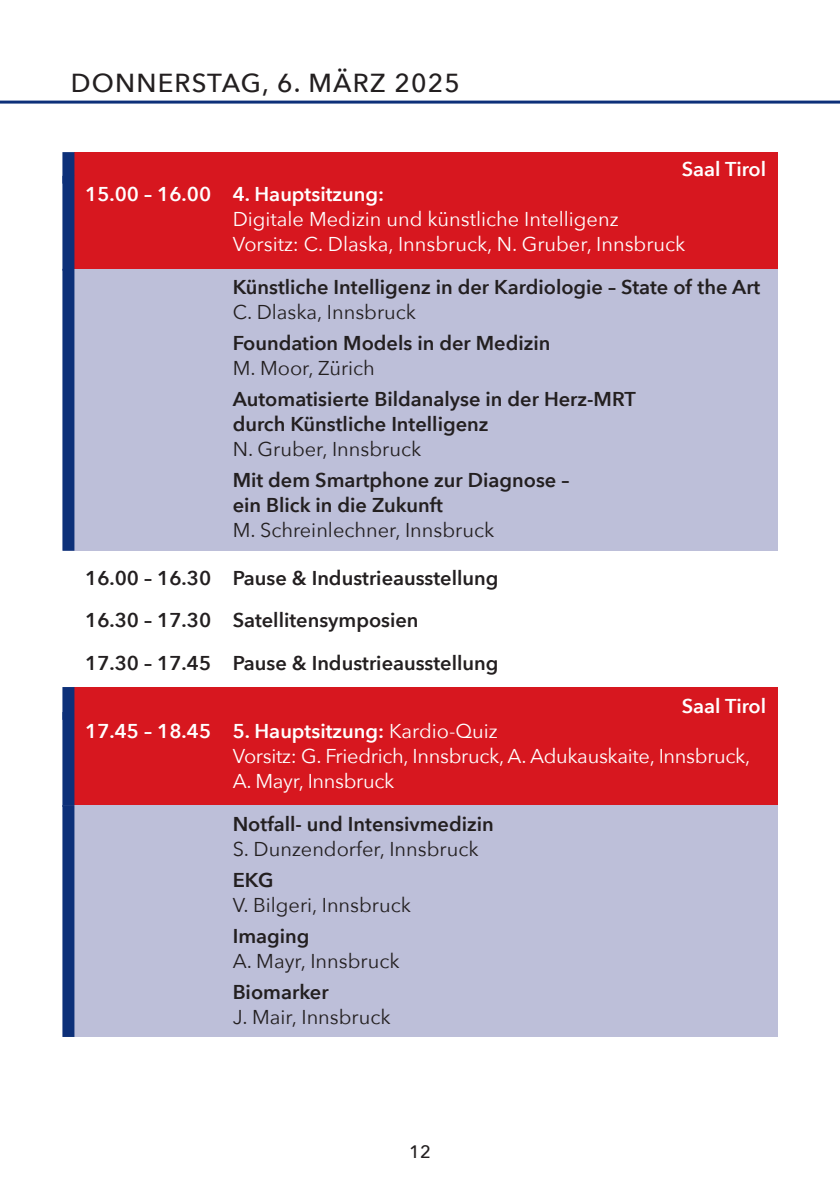
<style>
.page{position:relative;width:840px;height:1191px;background:#fff}
.page>*{position:absolute;margin:0;border:0;box-sizing:border-box;transform-origin:0 0}
.t1{font:500 26px "Avenir Next";letter-spacing:.045em;color:#231f20}
.t2{font:600 20px/25px "Avenir Next";color:#231f20}
.t3{font:20px/25px "Avenir Next";color:#fff}
.t4{font:20px/25px "Avenir Next";color:#231f20}
.t5{font:600 20px "Avenir Next";color:#fff}
.t6{font:500 18px "Avenir Next";color:#231f20}
.s1{font-weight:600}
.s2{font-weight:400}
</style>
<div class="page">
<hr style="left:0;top:101px;width:839px;height:3px;background:#0d3079">
<div style="left:74px;top:152px;width:703px;height:32px;background:#d7171f"></div>
<div style="left:62px;top:152px;width:12px;height:32px;background:#0d3079"></div>
<div style="left:74px;top:176px;width:703px;height:95px;background:#d7171f"></div>
<div style="left:62px;top:176px;width:12px;height:95px;background:#0d3079"></div>
<div style="left:63px;top:269px;width:714px;height:282px;background:#bdbfd9"></div>
<div style="left:62px;top:269px;width:12px;height:282px;background:#0d3079"></div>
<div style="left:74px;top:687px;width:703px;height:33px;background:#d7171f"></div>
<div style="left:62px;top:687px;width:12px;height:33px;background:#0d3079"></div>
<div style="left:74px;top:712px;width:703px;height:95px;background:#d7171f"></div>
<div style="left:62px;top:712px;width:12px;height:95px;background:#0d3079"></div>
<div style="left:63px;top:805px;width:714px;height:232px;background:#bdbfd9"></div>
<div style="left:62px;top:805px;width:12px;height:232px;background:#0d3079"></div>
<p class="t1" style="left:71px;top:66px;width:390px">DONNERSTAG, 6. MÄRZ 2025</p>
<p class="t5" style="left:681px;top:156px;width:86px">Saal Tirol</p>
<p class="t3" style="left:232px;top:182px;width:454px;text-indent:-147px"><span class="s1">15.00 – 16.00 4. Hauptsitzung:<br></span>Digitale Medizin und künstliche Intelligenz<br>Vorsitz: C. Dlaska, Innsbruck, N. Gruber, Innsbruck</p>
<p class="t2" style="left:232px;top:275px;width:528px">Künstliche Intelligenz in der Kardiologie – State of the Art<br><span class="s2">C. Dlaska, Innsbruck</span></p>
<p class="t2" style="left:232px;top:331px;width:319px">Foundation Models in der Medizin<br><span class="s2">M. Moor, Zürich</span></p>
<p class="t2" style="left:232px;top:387px;width:404px">Automatisierte Bildanalyse in der Herz-MRT durch Künstliche Intelligenz<br><span class="s2">N. Gruber, Innsbruck</span></p>
<p class="t2" style="left:232px;top:468px;width:338px">Mit dem Smartphone zur Diagnose – ein Blick in die Zukunft<br><span class="s2">M. Schreinlechner, Innsbruck</span></p>
<p class="t2" style="left:85px;top:566px;width:414px">16.00 – 16.30 Pause &amp; Industrieausstellung</p>
<p class="t2" style="left:85px;top:608px;width:335px">16.30 – 17.30 Satellitensymposien</p>
<p class="t2" style="left:85px;top:650px;width:414px">17.30 – 17.45 Pause &amp; Industrieausstellung</p>
<p class="t5" style="left:681px;top:692px;width:86px">Saal Tirol</p>
<p class="t3" style="left:232px;top:718px;width:519px;text-indent:-147px"><span class="s1">17.45 – 18.45 5. Hauptsitzung:</span> Kardio-Quiz<br>Vorsitz: G. Friedrich, Innsbruck, A. Adukauskaite, Innsbruck,<br>A. Mayr, Innsbruck</p>
<p class="t2" style="left:232px;top:811px;width:262px">Notfall- und Intensivmedizin<br><span class="s2">S. Dunzendorfer, Innsbruck</span></p>
<p class="t4" style="left:232px;top:867px;width:180px"><span class="s1">EKG<br></span>V. Bilgeri, Innsbruck</p>
<p class="t4" style="left:232px;top:923px;width:168px"><span class="s1">Imaging<br></span>A. Mayr, Innsbruck</p>
<p class="t4" style="left:232px;top:979px;width:159px"><span class="s1">Biomarker<br></span>J. Mair, Innsbruck</p>
<p class="t6" style="left:409px;top:1140px;width:23px">12</p>
</div>
